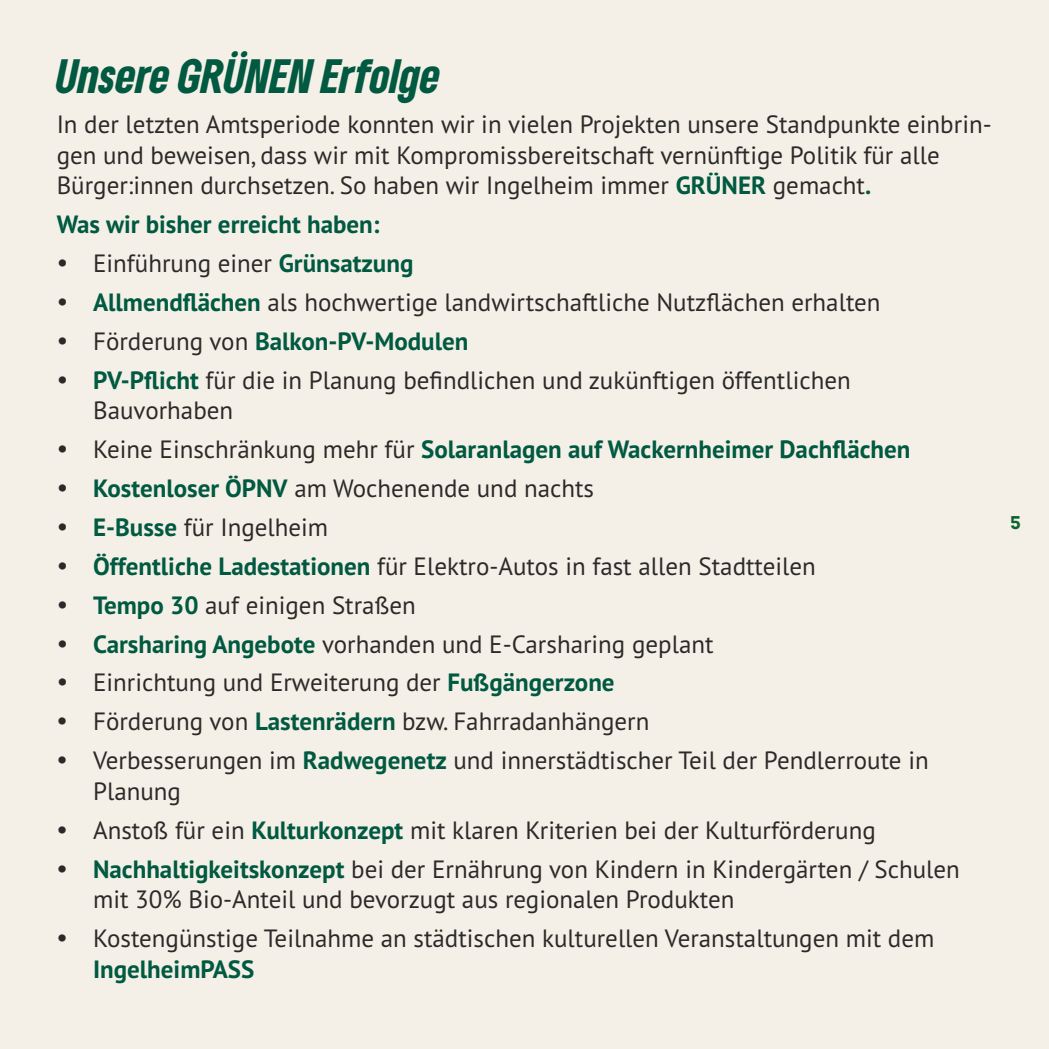
<style>
.page{position:relative;width:1049px;height:1049px;background:#f4f0e7}
.page>*{position:absolute;margin:0;border:0;box-sizing:border-box;transform-origin:0 0}
.t1{font:italic 900 condensed 45px "Gruene Type";color:#005940}
.t2{font:25px/38.8px "PT Sans";color:#2b2a29}
.t3{font:700 25px "PT Sans";color:#005940}
.t4{font:17.5px "Arvo Gruen";color:#0a672e}
.s1{font-weight:700;color:#005940}
</style>
<div class="page">
<h1 class="t1" style="left:56px;top:46px;width:386px">Unsere GRÜNEN Erfolge</h1>
<p class="t2" style="left:57px;top:111px;width:936px;line-height:30.8px">In der letzten Amtsperiode konnten wir in vielen Projekten unsere Standpunkte einbrin&shy;gen und beweisen, dass wir mit Kompromissbereitschaft vernünftige Politik für alle<br>Bürger:innen durchsetzen. So haben wir Ingelheim immer <span class="s1">GRÜNER</span> gemacht<span class="s1">.</span></p>
<p class="t2" style="left:93px;top:208px;width:789px;text-indent:-36px"><span class="s1">Was wir bisher erreicht haben:<br></span>Einführung einer <span class="s1">Grünsatzung<br>Allmendflächen</span> als hochwertige landwirtschaftliche Nutzflächen erhalten Förderung von <span class="s1">Balkon-PV-Modulen<br>PV-Pflicht</span> für die in Planung befindlichen und zukünftigen öffentlichen</p>
<p class="t2" style="left:93px;top:394px;width:837px">Bauvorhaben<br>Keine Einschränkung mehr für <span class="s1">Solaranlagen auf Wackernheimer Dachflächen Kostenloser ÖPNV</span> am Wochenende und nachts<br><span class="s1">E-Busse</span> für Ingelheim<br><span class="s1">Öffentliche Ladestationen</span> für Elektro-Autos in fast allen Stadtteilen<br><span class="s1">Tempo 30</span> auf einigen Straßen<br><span class="s1">Carsharing Angebote</span> vorhanden und E-Carsharing geplant<br>Einrichtung und Erweiterung der <span class="s1">Fußgängerzone<br></span>Förderung von <span class="s1">Lastenrädern</span> bzw. Fahrradanhängern<br>Verbesserungen im <span class="s1">Radwegenetz</span> und innerstädtischer Teil der Pendlerroute in</p>
<p class="t2" style="left:93px;top:774px;width:868px">Planung<br>Anstoß für ein <span class="s1">Kulturkonzept</span> mit klaren Kriterien bei der Kulturförderung<br><span class="s1">Nachhaltigkeitskonzept</span> bei der Ernährung von Kindern in Kindergärten / Schulen</p>
<p class="t2" style="left:93px;top:883px;width:843px">mit 30% Bio-Anteil und bevorzugt aus regionalen Produkten<br>Kostengünstige Teilnahme an städtischen kulturellen Veranstaltungen mit dem</p>
<p class="t3" style="left:93px;top:959px;width:163px">IngelheimPASS</p>
<p class="t4" style="left:1010px;top:515px;width:12px">5</p>
</div>
